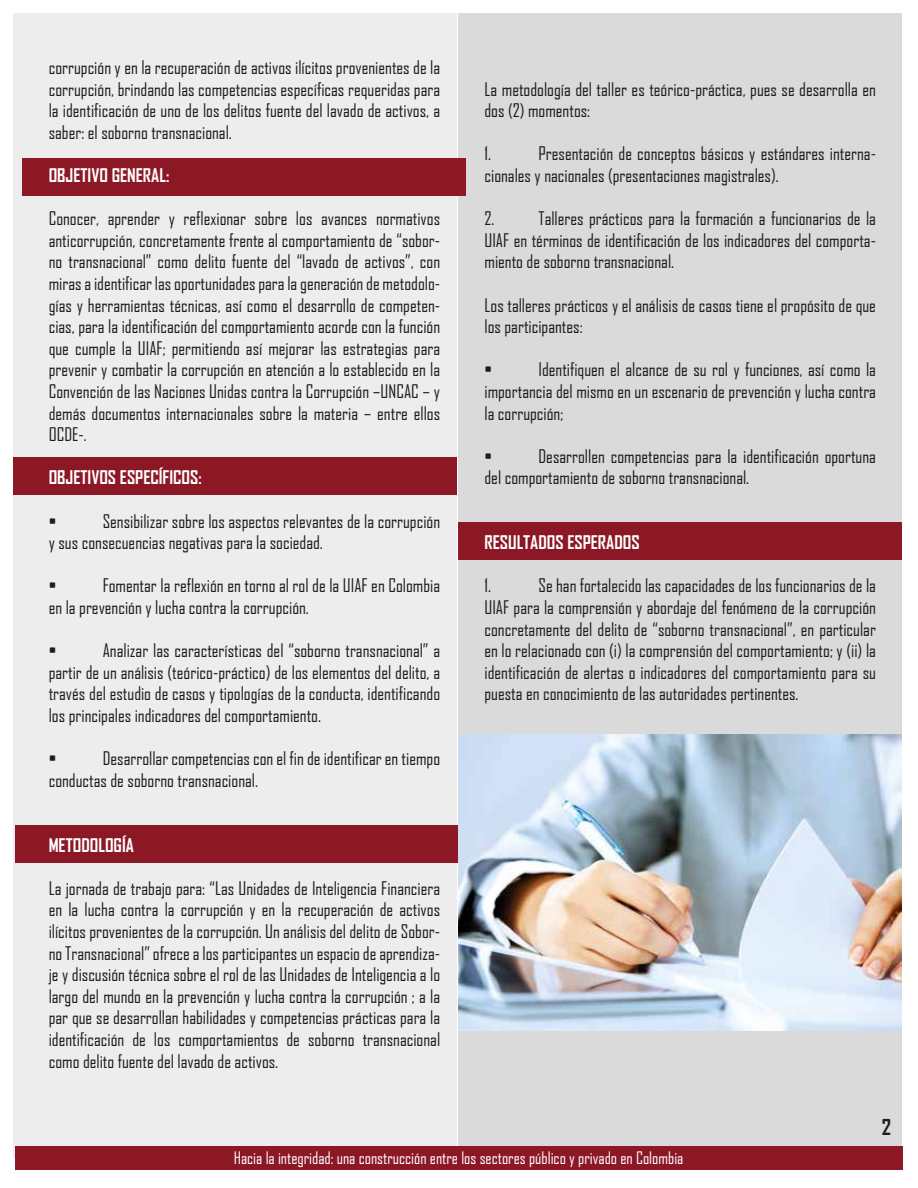
<style>
.page{position:relative;width:918px;height:1188px;background:#fff}
.page>*{position:absolute;margin:0;border:0;box-sizing:border-box;transform-origin:0 0}
.t1{font:700 21px "Agency FB";color:#1d1d1b}
.t2{font:18px/21.6px "Agency FB";color:#1d1d1b;text-align:justify}
.t3{font:700 18px "Agency FB";color:#fff}
.t4{font:16.5px "Agency FB";color:#fff}
</style>
<div class="page">
<div style="left:14px;top:14px;width:443px;height:1144px;background:#ededed"></div>
<div style="left:459px;top:14px;width:443px;height:1144px;background:#dadada"></div>
<div style="left:15px;top:1146px;width:887px;height:24px;background:#8c1725"></div>
<div style="left:22px;top:158px;width:444px;height:38px;background:#8c1725"></div>
<div style="left:13px;top:457px;width:444px;height:38px;background:#8c1725"></div>
<div style="left:458px;top:522px;width:444px;height:38px;background:#8c1725"></div>
<div style="left:15px;top:825px;width:444px;height:37px;background:#8c1725"></div>
<img style="left:459px;top:735px;width:443px;height:295px">
<p class="t2" style="left:49px;top:56px;width:393px">corrupción y en la recuperación de activos ilícitos provenientes de la corrupción, brindando las competencias específicas requeridas para la identificación de uno de los delitos fuente del lavado de activos, a saber: el soborno transnacional.</p>
<p class="t3" style="left:49px;top:164px;width:122px">OBJETIVO GENERAL:</p>
<p class="t2" style="left:49px;top:207px;width:393px">Conocer, aprender y reflexionar sobre los avances normativos anticorrupción, concretamente frente al comportamiento de “sobor&shy;no transnacional” como delito fuente del “lavado de activos”, con miras a identificar las oportunidades para la generación de metodolo&shy;gías y herramientas técnicas, así como el desarrollo de competen&shy;cias, para la identificación del comportamiento acorde con la función que cumple la UIAF; permitiendo así mejorar las estrategias para prevenir y combatir la corrupción en atención a lo establecido en la Convención de las Naciones Unidas contra la Corrupción –UNCAC – y demás documentos internacionales sobre la materia – entre ellos OCDE-.</p>
<p class="t3" style="left:49px;top:466px;width:155px">OBJETIVOS ESPECÍFICOS:</p>
<p class="t2" style="left:49px;top:510px;width:9px">•</p>
<p class="t2" style="left:49px;top:510px;width:393px;text-indent:54px">Sensibilizar sobre los aspectos relevantes de la corrupción y sus consecuencias negativas para la sociedad.</p>
<p class="t2" style="left:49px;top:575px;width:9px">•</p>
<p class="t2" style="left:49px;top:575px;width:393px;text-indent:54px">Fomentar la reflexión en torno al rol de la UIAF en Colombia en la prevención y lucha contra la corrupción.</p>
<p class="t2" style="left:49px;top:639px;width:9px">•</p>
<p class="t2" style="left:49px;top:639px;width:393px;text-indent:54px">Analizar las características del “soborno transnacional” a partir de un análisis (teórico-práctico) de los elementos del delito, a través del estudio de casos y tipologías de la conducta, identificando los principales indicadores del comportamiento.</p>
<p class="t2" style="left:49px;top:747px;width:9px">•</p>
<p class="t2" style="left:49px;top:747px;width:393px;text-indent:54px">Desarrollar competencias con el fin de identificar en tiempo conductas de soborno transnacional.</p>
<p class="t3" style="left:49px;top:834px;width:87px">METODOLOGÍA</p>
<p class="t2" style="left:49px;top:877px;width:393px">La jornada de trabajo para: “Las Unidades de Inteligencia Financiera en la lucha contra la corrupción y en la recuperación de activos ilícitos provenientes de la corrupción. Un análisis del delito de Sobor&shy;no Transnacional” ofrece a los participantes un espacio de aprendiza&shy;je y discusión técnica sobre el rol de las Unidades de Inteligencia a lo largo del mundo en la prevención y lucha contra la corrupción ; a la par que se desarrollan habilidades y competencias prácticas para la identificación de los comportamientos de soborno transnacional como delito fuente del lavado de activos.</p>
<p class="t2" style="left:485px;top:78px;width:393px">La metodología del taller es teórico-práctica, pues se desarrolla en dos (2) momentos:</p>
<p class="t2" style="left:485px;top:143px;width:8px">1.</p>
<p class="t2" style="left:485px;top:143px;width:393px;text-indent:54px">Presentación de conceptos básicos y estándares interna&shy;cionales y nacionales (presentaciones magistrales).</p>
<p class="t2" style="left:485px;top:207px;width:12px">2.</p>
<p class="t2" style="left:485px;top:207px;width:393px;text-indent:54px">Talleres prácticos para la formación a funcionarios de la UIAF en términos de identificación de los indicadores del comporta&shy;miento de soborno transnacional.</p>
<p class="t2" style="left:485px;top:294px;width:393px">Los talleres prácticos y el análisis de casos tiene el propósito de que los participantes:</p>
<p class="t2" style="left:485px;top:359px;width:9px">•</p>
<p class="t2" style="left:485px;top:359px;width:393px;text-indent:54px">Identifiquen el alcance de su rol y funciones, así como la importancia del mismo en un escenario de prevención y lucha contra la corrupción;</p>
<p class="t2" style="left:485px;top:445px;width:9px">•</p>
<p class="t2" style="left:485px;top:445px;width:393px;text-indent:54px">Desarrollen competencias para la identificación oportuna del comportamiento de soborno transnacional.</p>
<p class="t3" style="left:485px;top:531px;width:157px">RESULTADOS ESPERADOS</p>
<p class="t2" style="left:485px;top:575px;width:8px">1.</p>
<p class="t2" style="left:485px;top:575px;width:393px;text-indent:54px">Se han fortalecido las capacidades de los funcionarios de la UIAF para la comprensión y abordaje del fenómeno de la corrupción concretamente del delito de “soborno transnacional”, en particular en lo relacionado con (i) la comprensión del comportamiento; y (ii) la identificación de alertas o indicadores del comportamiento para su puesta en conocimiento de las autoridades pertinentes.</p>
<p class="t1" style="left:882px;top:1114px;width:11px">2</p>
<p class="t4" style="left:234px;top:1147px;width:451px">Hacia la integridad: una construcción entre los sectores público y privado en Colombia</p>
</div>
